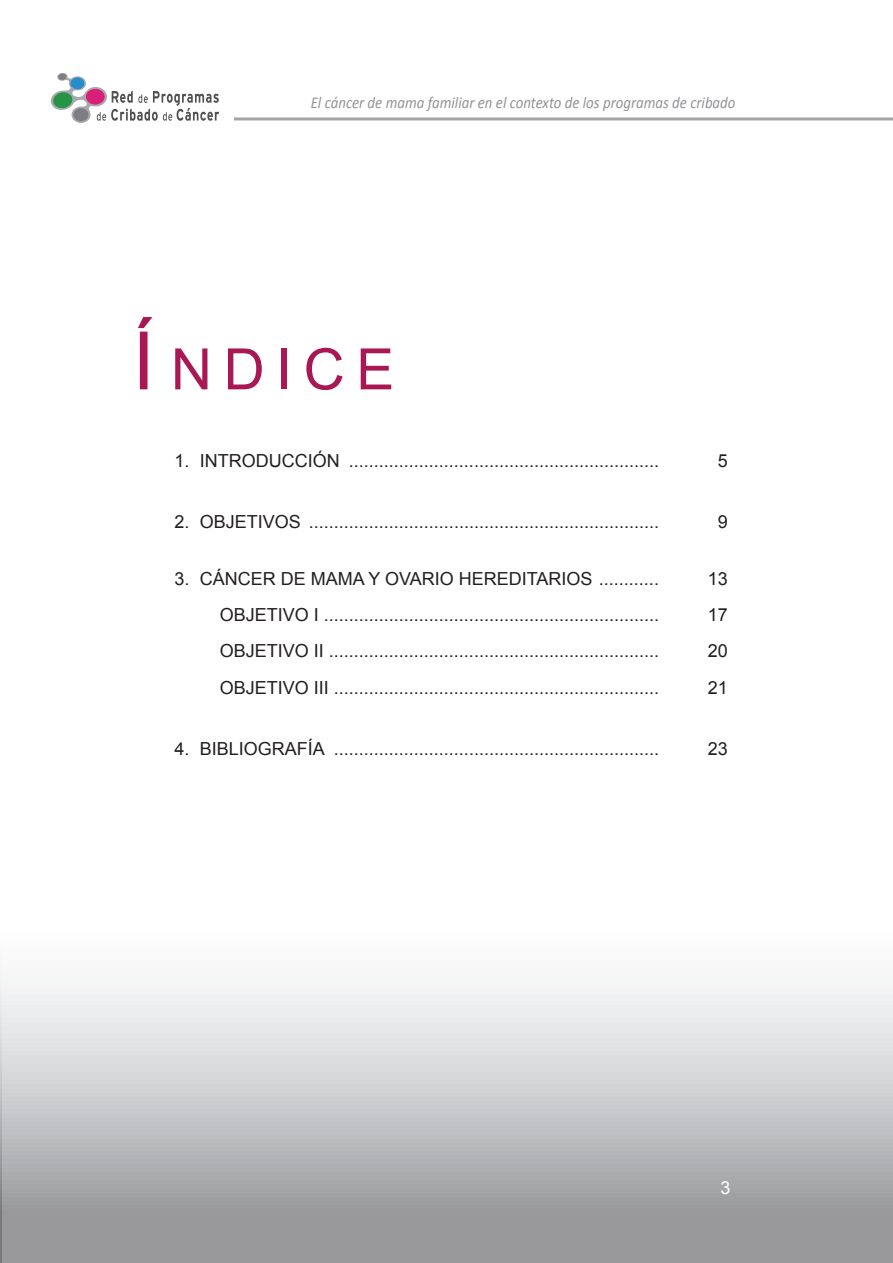
<style>
.page{position:relative;width:893px;height:1263px;background:#fff}
.page>*{position:absolute;margin:0;border:0;box-sizing:border-box;transform-origin:0 0}
.t1{font:57.15px "Arial";letter-spacing:.2em;color:#a91754}
.t2{font:18px "Arial";color:#231f20}
.t3{font:18px "Arial";color:#fff}
.t4{font:italic 16.5px "Calibri";color:#919396;scale:.9 1}
.s1{font-size:80.7px}
</style>
<div class="page">
<svg style="left:1px;top:972px;width:892px;height:291px;background:#c3c4c6"></svg>
<svg style="left:0;top:972px;width:1px;height:291px"></svg>
<hr style="left:234px;top:117px;width:659px;height:3px;background:#231f20">
<svg style="left:50px;top:73px;width:169px;height:50px"></svg>
<p class="t4" style="left:311px;top:92px;width:474px">El cáncer de mama familiar en el contexto de los programas de cribado</p>
<h1 class="t1" style="left:132px;top:332px;width:263px"><span class="s1">Í</span>NDICE</h1>
<p class="t2" style="left:174px;top:449px;width:486px">1. INTRODUCCIÓN ..............................................................</p>
<p class="t2" style="left:718px;top:449px;width:12px">5</p>
<p class="t2" style="left:174px;top:510px;width:486px">2. OBJETIVOS ......................................................................</p>
<p class="t2" style="left:718px;top:510px;width:12px">9</p>
<p class="t2" style="left:174px;top:567px;width:486px">3. CÁNCER DE MAMA Y OVARIO HEREDITARIOS ............</p>
<p class="t2" style="left:708px;top:567px;width:22px">13</p>
<p class="t2" style="left:220px;top:603px;width:441px">OBJETIVO I ...................................................................</p>
<p class="t2" style="left:708px;top:603px;width:22px">17</p>
<p class="t2" style="left:220px;top:639px;width:441px">OBJETIVO II ..................................................................</p>
<p class="t2" style="left:708px;top:639px;width:22px">20</p>
<p class="t2" style="left:220px;top:675px;width:441px">OBJETIVO III .................................................................</p>
<p class="t2" style="left:708px;top:675px;width:22px">21</p>
<p class="t2" style="left:174px;top:737px;width:486px">4. BIBLIOGRAFÍA .................................................................</p>
<p class="t2" style="left:708px;top:737px;width:22px">23</p>
<p class="t3" style="left:720px;top:1175px;width:12px">3</p>
</div>
